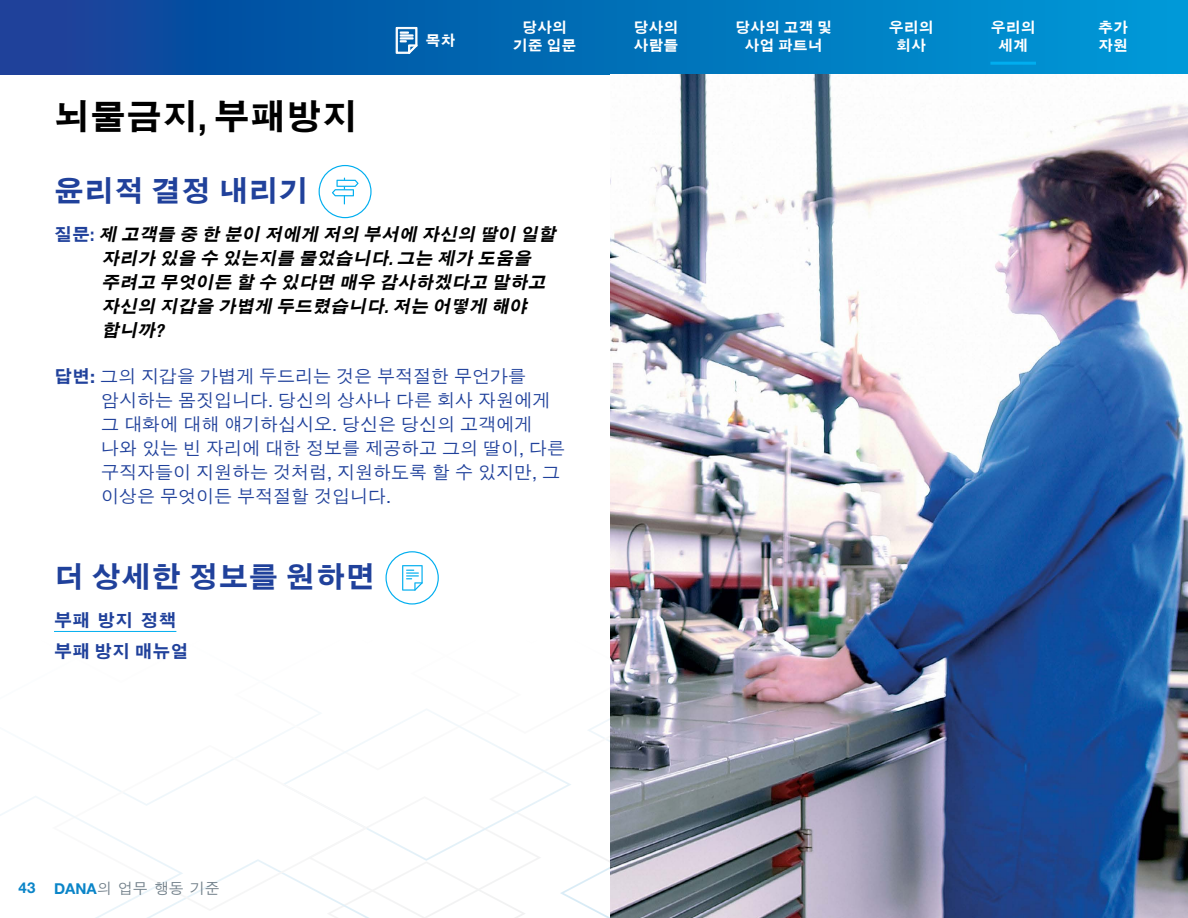
<style>
.page{position:relative;width:1188px;height:918px;background:#fff}
.page>*{position:absolute;margin:0;border:0;box-sizing:border-box;transform-origin:0 0}
.t1{font:700 36px "SM Gothic Std";color:#000}
.t2{font:700 30px "SM Gothic Std";color:#20419b}
.t3{font:500 18px/24px "SM Gothic Std";color:#20419b}
.t4{font:italic 700 18px/24px "SM Gothic Std";color:#000}
.t5{font:700 18px/30.8px "SM Gothic Std";color:#20419b}
.t6{font:700 15px/18px "SM Gothic Std";color:#fff;text-align:center}
.t7{font:500 15px "SM Gothic Std";color:#72808a}
.s1{font-family:"Helvetica Neue LT Pro";font-stretch:condensed}
.s2{font-style:normal;color:#20419b}
.s3{font-family:"Helvetica Neue LT Pro";font-style:normal;font-stretch:condensed;color:#20419b}
.s4{font-weight:700}
.s5{font-family:"Helvetica Neue LT Pro";font-weight:700}
.s6{font-family:"Helvetica Neue LT Pro";font-weight:400}
.s7{font-family:"Helvetica Neue LT Pro";font-weight:700;color:#0b85c8}
</style>
<div class="page">
<svg style="left:0;top:0;width:1188px;height:75px;background:#056db6"></svg>
<hr style="left:990px;top:62px;width:46px;height:3px;background:#00aeef">
<svg style="left:396px;top:27px;width:22px;height:27px"></svg>
<svg style="left:319px;top:165px;width:53px;height:53px"></svg>
<svg style="left:0;top:530px;width:611px;height:388px"></svg>
<img style="left:611px;top:75px;width:577px;height:843px">
<h1 class="t1" style="left:54px;top:98px;width:305px">뇌물금지<span class="s1">,</span> 부패방지</h1>
<p class="t6" style="left:634px;top:20px;width:46px;text-align:left">당사의 사람들</p>
<p class="t6" style="left:735px;top:20px;width:98px">당사의 고객 및 사업 파트너</p>
<p class="t6" style="left:889px;top:20px;width:46px">우리의 회사</p>
<p class="t6" style="left:991px;top:20px;width:46px">우리의 세계</p>
<p class="t6" style="left:1098px;top:19px;width:31px">추가</p>
<p class="t6" style="left:513px;top:20px;width:65px">당사의 기준 입문</p>
<p class="t6" style="left:425px;top:33px;width:31px">목차</p>
<p class="t6" style="left:1098px;top:37px;width:31px">자원</p>
<h2 class="t2" style="left:54px;top:176px;width:256px">윤리적 결정 내리기</h2>
<p class="t4" style="left:101px;top:224px;width:460px;text-indent:-47px"><span class="s2">질문</span><span class="s3">:</span> 제고객들중한분이저에게저의부서에자신의딸이일할 자리가 있을 수 있는지를 물었습니다<span class="s1">.</span>그는 제가 도움을 주려고 무엇이든 할 수 있다면 매우 감사하겠다고 말하고 자신의 지갑을 가볍게 두드렸습니다<span class="s1">.</span>저는 어떻게 해야 합니까<span class="s1">?</span></p>
<p class="t3" style="left:101px;top:365px;width:466px;text-indent:-47px"><span class="s4">답변</span><span class="s5">:</span> 그의 지갑을 가볍게 두드리는 것은 부적절한 무언가를 암시하는 몸짓입니다<span class="s6">.</span> 당신의 상사나 다른 회사 자원에게 그 대화에 대해 얘기하십시오<span class="s6">.</span> 당신은 당신의 고객에게 나와 있는 빈 자리에 대한 정보를 제공하고 그의 딸이<span class="s6">,</span> 다른 구직자들이 지원하는 것처럼<span class="s6">,</span> 지원하도록 할 수 있지만<span class="s6">,</span> 그 이상은 무엇이든 부적절할 것입니다<span class="s6">.</span></p>
<h2 class="t2" style="left:54px;top:561px;width:323px">더 상세한 정보를 원하면</h2>
<p class="t5" style="left:54px;top:606px;width:136px">부패 방지 정책 부패 방지 매뉴얼</p>
<p class="t7" style="left:19px;top:881px;width:203px"><span class="s7">43 DANA</span>의 업무 행동 기준</p>
</div>
